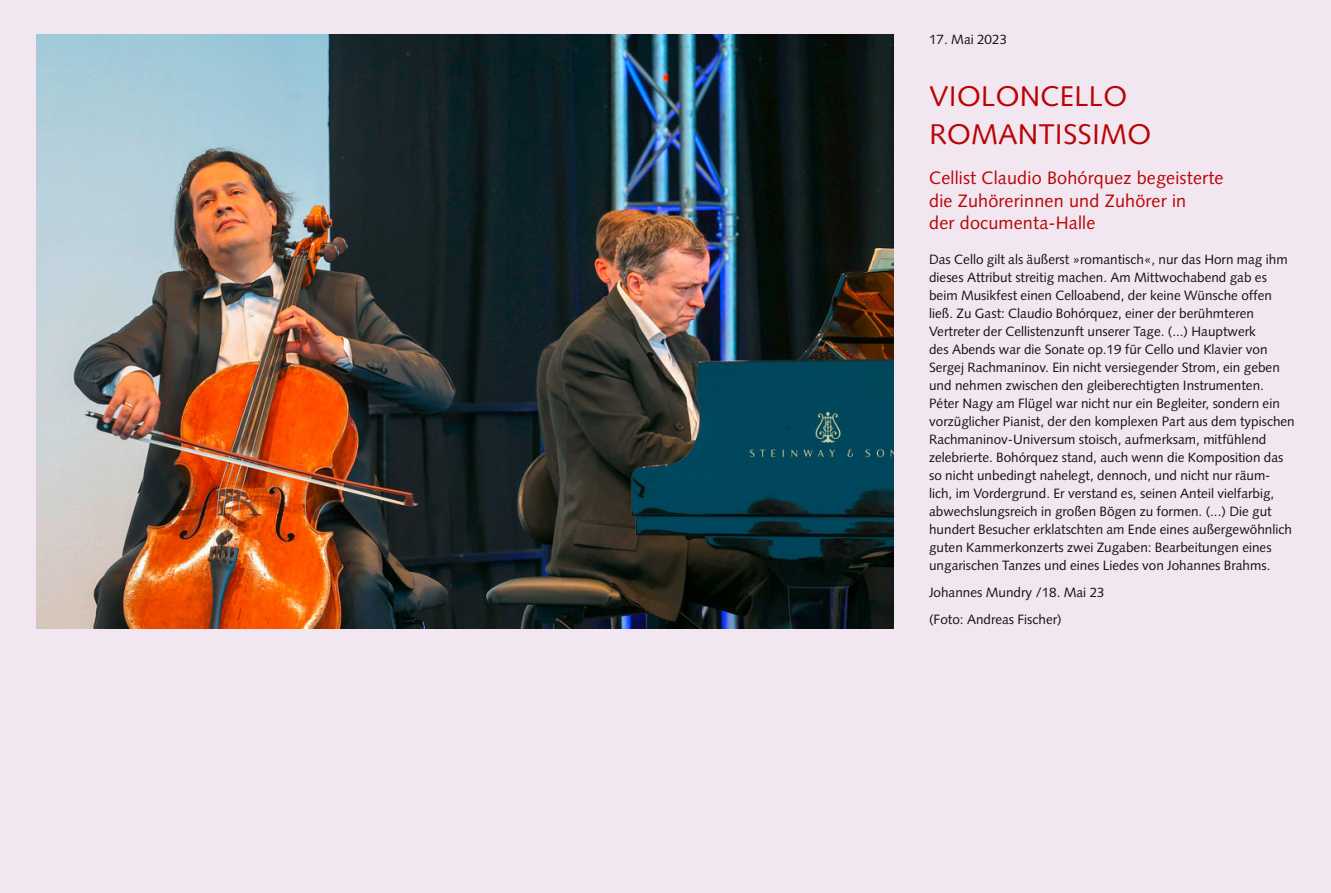
<style>
.page{position:relative;width:1331px;height:893px;background:#f2e6f0}
.page>*{position:absolute;margin:0;border:0;box-sizing:border-box;transform-origin:0 0}
.t1{font:28.5px/38.2px "Syntax LT Std";letter-spacing:.01em;color:#b90404}
.t2{font:18px/22.5px "Syntax";letter-spacing:.01em;color:#b90404}
.t3{font:13.5px/18px "Syntax LT Std";color:#12120d}
</style>
<div class="page">
<img style="left:36px;top:34px;width:857px;height:594px">
<p class="t3" style="left:929px;top:31px;width:80px">17. Mai 2023</p>
<h1 class="t1" style="left:929px;top:77px;width:223px">VIOLONCELLO<br>ROMANTISSIMO</h1>
<h2 class="t2" style="left:929px;top:167px;width:296px">Cellist Claudio Bohórquez begeisterte die Zuhörerinnen und Zuhörer in<br>der documenta-Halle</h2>
<p class="t3" style="left:929px;top:250px;width:367px">Das Cello gilt als äußerst »romantisch«, nur das Horn mag ihm dieses Attribut streitig machen. Am Mittwochabend gab es beim Musikfest einen Celloabend, der keine Wünsche offen ließ. Zu Gast: Claudio Bohórquez, einer der berühmteren Vertreter der Cellistenzunft unserer Tage. (...) Hauptwerk<br>des Abends war die Sonate op.19 für Cello und Klavier von Sergej Rachmaninov. Ein nicht versiegender Strom, ein geben und nehmen zwischen den gleiberechtigten Instrumenten.<br>Péter Nagy am Flügel war nicht nur ein Begleiter, sondern ein vorzüglicher Pianist, der den komplexen Part aus dem typischen Rachmaninov-Universum stoisch, aufmerksam, mitfühlend zelebrierte. Bohórquez stand, auch wenn die Komposition das so nicht unbedingt nahelegt, dennoch, und nicht nur räum&shy;lich, im Vordergrund. Er verstand es, seinen Anteil vielfarbig, abwechslungsreich in großen Bögen zu formen. (...) Die gut hundert Besucher erklatschten am Ende eines außergewöhnlich guten Kammerkonzerts zwei Zugaben: Bearbeitungen eines ungarischen Tanzes und eines Liedes von Johannes Brahms.</p>
<p class="t3" style="left:929px;top:579px;width:177px;line-height:27px">Johannes Mundry /18. Mai 23 (Foto: Andreas Fischer)</p>
</div>
